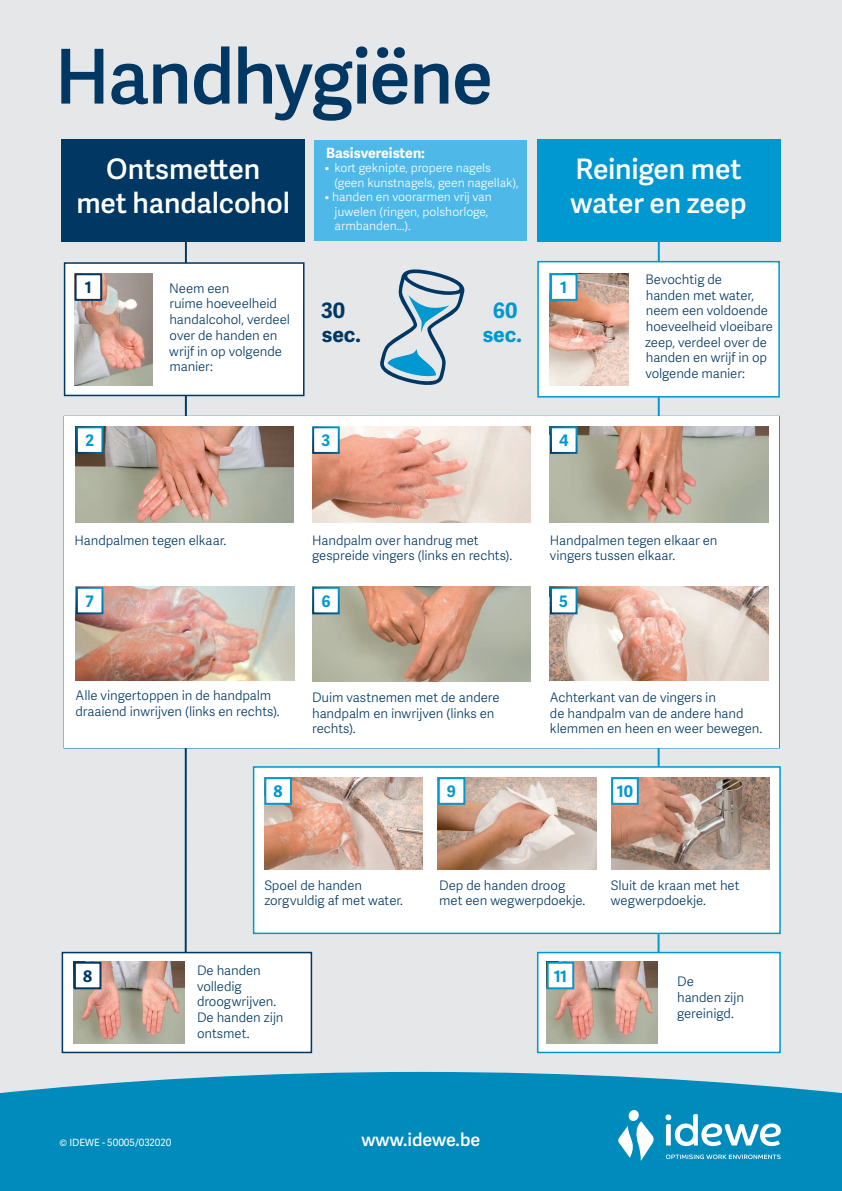
<style>
.page{position:relative;width:842px;height:1191px;background:#fff}
.page>*{position:absolute;margin:0;border:0;box-sizing:border-box;transform-origin:0 0}
.t1{font:600 75.6px "Adelle Sans";letter-spacing:-.02em;color:#003863}
.t2{font:600 28.2px/33.9px "Adelle Sans";letter-spacing:-.005em;color:#fff;text-align:center}
.t3{font:700 21.2px/23.9px "Adelle Sans";color:#003863}
.t4{font:700 21.2px/23.9px "Adelle Sans";color:#0098d1;text-align:center}
.t5{font:600 18px "Adelle Sans";color:#fff}
.t6{font:700 15.9px "Adelle Sans";color:#0098d1}
.t7{font:700 15.9px "Adelle Sans";color:#003863}
.t8{font:700 14.1px "Adelle Sans";color:#fff}
.t9{font:300 13.1px/15.7px "Adelle Sans";letter-spacing:-.005em;color:#003863}
.t10{font:300 12.1px/14.5px "Adelle Sans";color:#fff}
.t11{font:10px "Adelle Sans";color:#fff}
</style>
<div class="page">
<div style="left:0;top:0;width:842px;height:1126px;background:#e6e7e9"></div>
<div style="left:315px;top:141px;width:212px;height:100px;background:#4eb9e9"></div>
<hr style="left:658px;top:204px;width:2px;height:752px;background:#0098d1">
<hr style="left:185px;top:149px;width:2px;height:824px;background:#003863">
<div style="left:62px;top:140px;width:243px;height:102px;background:#003863"></div>
<div style="left:537px;top:140px;width:243px;height:102px;background:#0098d1"></div>
<div style="left:62px;top:951px;width:250px;height:102px;background:#fff;border:2px solid #003863"></div>
<img style="left:74px;top:961px;width:110px;height:82px">
<div style="left:537px;top:951px;width:244px;height:102px;background:#fff;border:2px solid #0098d1"></div>
<div style="left:253px;top:766px;width:528px;height:168px;background:#fff;border:2px solid #0098d1"></div>
<img style="left:264px;top:777px;width:159px;height:93px">
<img style="left:438px;top:777px;width:158px;height:93px">
<img style="left:611px;top:777px;width:158px;height:93px">
<div style="left:64px;top:262px;width:241px;height:134px;background:#fff;border:2px solid #003863"></div>
<div style="left:537px;top:261px;width:243px;height:136px;background:#fff;border:2px solid #0098d1"></div>
<img style="left:75px;top:273px;width:78px;height:112px">
<img style="left:550px;top:273px;width:78px;height:112px">
<div style="left:64px;top:416px;width:716px;height:332px;background:#fff"></div>
<img style="left:76px;top:426px;width:218px;height:96px">
<img style="left:312px;top:426px;width:218px;height:96px">
<img style="left:550px;top:426px;width:218px;height:96px">
<img style="left:312px;top:587px;width:218px;height:94px">
<img style="left:76px;top:587px;width:219px;height:93px">
<img style="left:550px;top:587px;width:218px;height:93px">
<img style="left:547px;top:961px;width:110px;height:82px">
<div style="left:548px;top:962px;width:25px;height:26px;background:#fff"></div>
<div style="left:547px;top:961px;width:27px;height:28px;border:2px solid #0098d1"></div>
<div style="left:265px;top:778px;width:26px;height:26px;background:#fff"></div>
<div style="left:264px;top:777px;width:28px;height:28px;border:2px solid #0098d1"></div>
<div style="left:77px;top:427px;width:25px;height:26px;background:#fff"></div>
<div style="left:76px;top:426px;width:27px;height:28px;border:2px solid #fff"></div>
<div style="left:77px;top:588px;width:25px;height:25px;background:#fff"></div>
<div style="left:76px;top:587px;width:27px;height:27px;border:2px solid #fff"></div>
<div style="left:313px;top:427px;width:26px;height:26px;background:#fff"></div>
<div style="left:312px;top:426px;width:28px;height:28px;border:2px solid #fff"></div>
<div style="left:313px;top:588px;width:26px;height:25px;background:#fff"></div>
<div style="left:312px;top:587px;width:28px;height:27px;border:2px solid #fff"></div>
<div style="left:551px;top:427px;width:25px;height:26px;background:#fff"></div>
<div style="left:550px;top:426px;width:27px;height:28px;border:2px solid #fff"></div>
<div style="left:551px;top:588px;width:25px;height:25px;background:#fff"></div>
<div style="left:550px;top:587px;width:27px;height:27px;border:2px solid #fff"></div>
<div style="left:76px;top:274px;width:25px;height:26px;background:#fff"></div>
<div style="left:75px;top:273px;width:27px;height:28px;border:2px solid #003863"></div>
<div style="left:551px;top:274px;width:25px;height:26px;background:#fff"></div>
<div style="left:550px;top:273px;width:27px;height:28px;border:2px solid #0098d1"></div>
<div style="left:439px;top:778px;width:25px;height:26px;background:#fff"></div>
<div style="left:438px;top:777px;width:27px;height:28px;border:2px solid #0098d1"></div>
<div style="left:612px;top:778px;width:26px;height:26px;background:#fff"></div>
<div style="left:611px;top:777px;width:28px;height:28px;border:2px solid #0098d1"></div>
<div style="left:75px;top:962px;width:25px;height:26px;background:#fff"></div>
<div style="left:74px;top:961px;width:27px;height:28px;border:2px solid #003863"></div>
<svg style="left:380px;top:269px;width:85px;height:116px"></svg>
<div style="left:0;top:1072px;width:842px;height:119px;background:#008bbd"></div>
<svg style="left:618px;top:1109px;width:36px;height:52px"></svg>
<svg style="left:666px;top:1154px;width:115px;height:5px"></svg>
<svg style="left:665px;top:1114px;width:116px;height:32px"></svg>
<h1 class="t1" style="left:55px;top:22px;width:440px">Handhygiëne</h1>
<p class="t8" style="left:326px;top:142px;width:100px">Basisvereisten:</p>
<p class="t10" style="left:334px;top:160px;width:186px;text-indent:-10px">• kort geknipte, propere nagels (geen kunstnagels, geen nagellak),</p>
<p class="t10" style="left:335px;top:189px;width:159px;text-indent:-10px">• handen en voorarmen vrij van juwelen (ringen, polshorloge, armbanden...).</p>
<h2 class="t2" style="left:76px;top:151px;width:215px">Ontsmetten<br>met handalcohol</h2>
<h2 class="t2" style="left:570px;top:151px;width:178px;text-align:left">Reinigen met water en zeep</h2>
<p class="t7" style="left:85px;top:276px;width:9px">1</p>
<p class="t6" style="left:560px;top:276px;width:9px">1</p>
<p class="t9" style="left:169px;top:280px;width:122px">Neem een<br>ruime hoeveelheid handalcohol, verdeel over de handen en wrijf in op volgende manier:</p>
<h3 class="t3" style="left:321px;top:297px;width:41px">30 sec.</h3>
<h3 class="t4" style="left:483px;top:297px;width:41px">60 sec.</h3>
<p class="t6" style="left:85px;top:429px;width:10px">2</p>
<p class="t6" style="left:322px;top:429px;width:10px">3</p>
<p class="t6" style="left:559px;top:429px;width:11px">4</p>
<p class="t9" style="left:645px;top:271px;width:129px">Bevochtig de<br>handen met water, neem een voldoende hoeveelheid vloeibare zeep, verdeel over de handen en wrijf in op volgende manier:</p>
<p class="t9" style="left:75px;top:531px;width:153px">Handpalmen tegen elkaar.</p>
<p class="t9" style="left:312px;top:531px;width:201px">Handpalm over handrug met gespreide vingers (links en rechts).</p>
<p class="t9" style="left:550px;top:531px;width:169px">Handpalmen tegen elkaar en vingers tussen elkaar.</p>
<p class="t6" style="left:85px;top:589px;width:10px">7</p>
<p class="t6" style="left:321px;top:589px;width:11px">6</p>
<p class="t6" style="left:559px;top:589px;width:10px">5</p>
<p class="t9" style="left:76px;top:687px;width:205px">Alle vingertoppen in de handpalm draaiend inwrijven (links en rechts).</p>
<p class="t9" style="left:312px;top:689px;width:189px">Duim vastnemen met de andere handpalm en inwrijven (links en rechts).</p>
<p class="t9" style="left:550px;top:689px;width:214px">Achterkant van de vingers in<br>de handpalm van de andere hand klemmen en heen en weer bewegen.</p>
<p class="t7" style="left:83px;top:964px;width:11px">8</p>
<p class="t6" style="left:274px;top:779px;width:11px">8</p>
<p class="t9" style="left:264px;top:876px;width:140px">Spoel de handen zorgvuldig af met water.</p>
<p class="t6" style="left:447px;top:779px;width:11px">9</p>
<p class="t6" style="left:617px;top:779px;width:18px">10</p>
<p class="t9" style="left:439px;top:876px;width:148px">Dep de handen droog met een wegwerpdoekje.</p>
<p class="t9" style="left:611px;top:876px;width:130px">Sluit de kraan met het wegwerpdoekje.</p>
<p class="t9" style="left:197px;top:961px;width:88px">De handen volledig droogwrijven.<br>De handen zijn ontsmet.</p>
<p class="t9" style="left:677px;top:973px;width:68px">De<br>handen zijn gereinigd.</p>
<p class="t6" style="left:554px;top:964px;width:15px">11</p>
<p class="t11" style="left:60px;top:1135px;width:113px">© IDEWE - 50005/032020</p>
<h3 class="t5" style="left:362px;top:1126px;width:120px">www.idewe.be</h3>
</div>
